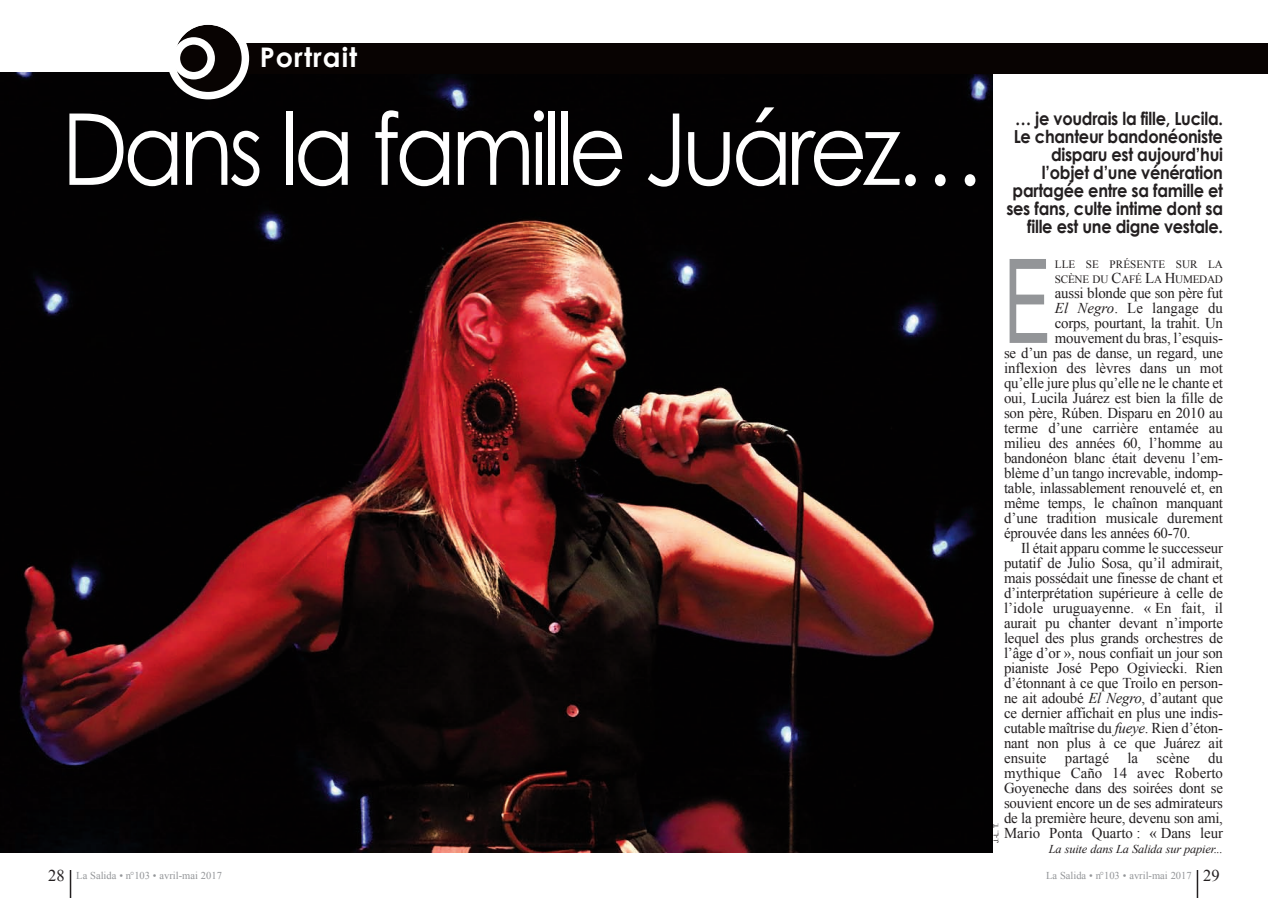
<style>
.page{position:relative;width:1268px;height:898px;background:#fff}
.page>*{position:absolute;margin:0;border:0;box-sizing:border-box;transform-origin:0 0}
.t1{font:117.3px "Arial";color:#939598;scale:.6 1}
.t2{font:99.3px "Century Gothic";letter-spacing:-.055em;color:#fff;scale:.9 1}
.t3{font:700 27px "Century Gothic";letter-spacing:.04em;color:#fff}
.t4{font:700 18px/18px "Century Gothic";letter-spacing:-.015em;color:#231f20;text-align:right;scale:.9 1}
.t5{font:15px "Times New Roman";letter-spacing:-.015em;color:#231f20}
.t6{font:15px "Times New Roman";letter-spacing:.005em;color:#231f20}
.t7{font:italic 12px "Times New Roman";letter-spacing:-.015em;color:#231f20}
.t8{font:11.25px/15px "Times New Roman";letter-spacing:.005em;color:#231f20}
.t9{font:10.5px "Times New Roman";color:#939598}
.t10{font:6.75px "Arial";color:#231f20}
.s1{font-size:15px}
.s2{font-style:italic}
.s3{font-size:16.5px;color:#231f20}
</style>
<div class="page">
<img style="left:0;top:72px;width:992px;height:781px">
<svg style="left:1197px;top:870px;width:1px;height:28px"></svg>
<svg style="left:70px;top:870px;width:1px;height:28px"></svg>
<div style="left:192px;top:43px;width:1076px;height:30px;background:#080302"></div>
<svg style="left:167px;top:24px;width:82px;height:75px"></svg>
<h3 class="t3" style="left:260px;top:40px;width:99px">Portrait</h3>
<h2 class="t2" style="left:62px;top:85px;width:1027px">Dans la famille Juárez…</h2>
<p class="t4" style="left:1006px;top:109px;width:242px">… je voudrais la fille, Lucila.<br>Le chanteur bandonéoniste disparu est aujourd’hui l’objet d’une vénération partagée entre sa famille et ses fans, culte intime dont sa fille est une digne vestale.</p>
<h1 class="t1" style="left:1004px;top:237px;width:80px">E</h1>
<p class="t8" style="left:1055px;top:257px;width:170px">LLE SE PRÉSENTE SUR LA<br>SCÈNE DU <span class="s1">C</span>AFÉ <span class="s1">L</span>A <span class="s1">H</span>UMEDAD</p>
<p class="t5" style="left:1055px;top:285px;width:170px">aussi blonde que son père fut</p>
<p class="t6" style="left:1055px;top:300px;width:170px"><span class="s2">El Negro</span>. Le langage du</p>
<p class="t5" style="left:1055px;top:315px;width:170px">corps, pourtant, la trahit. Un</p>
<p class="t5" style="left:1055px;top:330px;width:170px">mouvement du bras, l’esquis-</p>
<p class="t5" style="left:1004px;top:345px;width:220px">se d’un pas de danse, un regard, une</p>
<p class="t5" style="left:1004px;top:360px;width:220px">inflexion des lèvres dans un mot</p>
<p class="t5" style="left:1004px;top:375px;width:220px">qu’elle jure plus qu’elle ne le chante et</p>
<p class="t5" style="left:1004px;top:390px;width:220px">oui, Lucila Juárez est bien la fille de</p>
<p class="t5" style="left:1004px;top:405px;width:220px">son père, Rúben. Disparu en 2010 au</p>
<p class="t6" style="left:1004px;top:420px;width:220px">terme d’une carrière entamée au</p>
<p class="t5" style="left:1004px;top:435px;width:220px">milieu des années 60, l’homme au</p>
<p class="t5" style="left:1004px;top:450px;width:220px">bandonéon blanc était devenu l’em-</p>
<p class="t5" style="left:1004px;top:465px;width:220px">blème d’un tango increvable, indomp-</p>
<p class="t5" style="left:1004px;top:480px;width:220px">table, inlassablement renouvelé et, en</p>
<p class="t5" style="left:1004px;top:495px;width:220px">même temps, le chaînon manquant</p>
<p class="t5" style="left:1004px;top:510px;width:220px">d’une tradition musicale durement</p>
<p class="t5" style="left:1004px;top:525px;width:188px">éprouvée dans les années 60-70.</p>
<p class="t5" style="left:1021px;top:540px;width:203px">Il était apparu comme le successeur</p>
<p class="t5" style="left:1004px;top:555px;width:220px">putatif de Julio Sosa, qu’il admirait,</p>
<p class="t5" style="left:1004px;top:570px;width:220px">mais possédait une finesse de chant et</p>
<p class="t5" style="left:1004px;top:585px;width:220px">d’interprétation supérieure à celle de</p>
<p class="t6" style="left:1004px;top:600px;width:220px">l’idole uruguayenne. « En fait, il</p>
<p class="t5" style="left:1004px;top:615px;width:220px">aurait pu chanter devant n’importe</p>
<p class="t5" style="left:1004px;top:630px;width:220px">lequel des plus grands orchestres de</p>
<p class="t5" style="left:1004px;top:645px;width:220px">l’âge d’or », nous confiait un jour son</p>
<p class="t5" style="left:1004px;top:660px;width:220px">pianiste José Pepo Ogiviecki. Rien</p>
<p class="t5" style="left:1004px;top:675px;width:220px">d’étonnant à ce que Troilo en person-</p>
<p class="t5" style="left:1004px;top:690px;width:220px">ne ait adoubé <span class="s2">El Negro</span>, d’autant que</p>
<p class="t5" style="left:1004px;top:705px;width:220px">ce dernier affichait en plus une indis-</p>
<p class="t5" style="left:1004px;top:720px;width:220px">cutable maîtrise du <span class="s2">fueye</span>. Rien d’éton-</p>
<p class="t5" style="left:1004px;top:735px;width:220px">nant non plus à ce que Juárez ait</p>
<p class="t6" style="left:1004px;top:750px;width:220px">ensuite partagé la scène du</p>
<p class="t6" style="left:1004px;top:765px;width:220px">mythique Caño 14 avec Roberto</p>
<p class="t5" style="left:1004px;top:780px;width:220px">Goyeneche dans des soirées dont se</p>
<p class="t5" style="left:1004px;top:795px;width:220px">souvient encore un de ses admirateurs</p>
<p class="t5" style="left:1004px;top:810px;width:220px">de la première heure, devenu son ami,</p>
<p class="t5" style="left:1004px;top:825px;width:220px">Mario Ponta Quarto : « Dans leur</p>
<p class="t10" style="left:992px;top:843px;width:22px;rotate:-90deg">J.-L. T.</p>
<p class="t7" style="left:1049px;top:842px;width:176px">La suite dans La Salida sur papier...</p>
<p class="t9" style="left:48px;top:869px;width:175px"><span class="s3">28</span> La Salida • n°103 • avril-mai 2017</p>
<p class="t9" style="left:1046px;top:869px;width:175px">La Salida • n°103 • avril-mai 2017 <span class="s3">29</span></p>
</div>
